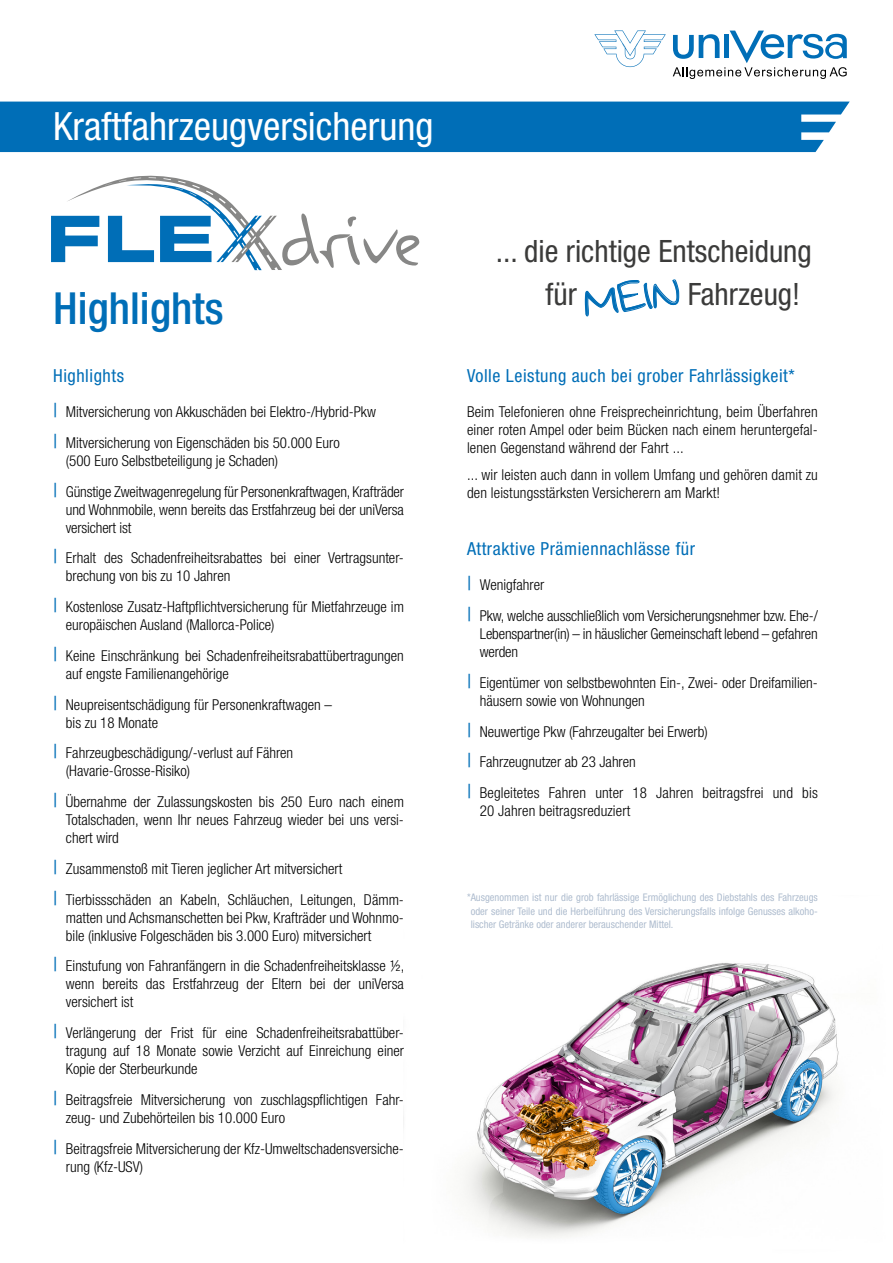
<style>
.page{position:relative;width:893px;height:1263px;background:#fff}
.page>*{position:absolute;margin:0;border:0;box-sizing:border-box;transform-origin:0 0}
.t1{font:78.6px "Valerian Handwriting";color:#878786}
.t2{font:500 condensed 44.25px "Helvetica Neue";color:#006eb7}
.t3{font:39.15px "Valerian Handwriting";color:#006eb7}
.t4{font:condensed 39px "Helvetica Neue";color:#fff}
.t5{font:condensed 30.75px/42.9px "Helvetica Neue";color:#3b3b3a}
.t6{font:condensed 18px "Helvetica Neue";letter-spacing:.03em;color:#006eb7}
.t7{font:300 condensed 15px/18px "Helvetica Neue";color:#000}
.t8{font:condensed 10.5px/13.5px "Helvetica Neue";color:#afbdcf;text-align:justify}
.s1{font-family:"Eurostile LT Std Bold Ex 2";font-size:63.9px;color:#006eb7}
.s2{font-weight:400;font-size:19.5px;color:#006eb7}
</style>
<div class="page">
<img style="left:464px;top:988px;width:375px;height:250px">
<div style="left:0;top:102px;width:850px;height:50px;background:#006eb7"></div>
<svg style="left:673px;top:31px;width:174px;height:48px"></svg>
<svg style="left:594px;top:31px;width:72px;height:36px"></svg>
<svg style="left:68px;top:175px;width:214px;height:96px"></svg>
<svg style="left:584px;top:279px;width:96px;height:38px"></svg>
<h3 class="t4" style="left:53px;top:104px;width:382px">Kraftfahrzeugversicherung</h3>
<h1 class="t1" style="left:46px;top:191px;width:376px"><span class="s1">FLE</span> drive</h1>
<h2 class="t2" style="left:53px;top:281px;width:172px">Highlights</h2>
<p class="t6" style="left:53px;top:365px;width:72px">Highlights</p>
<p class="t7" style="left:53px;top:396px;width:324px;line-height:30.8px"><span class="s2">|</span> Mitversicherung von Akkuschäden bei Elektro-/Hybrid-Pkw <span class="s2">|</span> Mitversicherung von Eigenschäden bis 50.000 Euro</p>
<p class="t7" style="left:53px;top:445px;width:352px;line-height:30.8px;text-indent:13px">(500 Euro Selbstbeteiligung je Schaden)<br><span class="s2">|</span> Günstige Zweitwagenregelung für Personenkraftwagen, Krafträder</p>
<p class="t7" style="left:66px;top:500px;width:340px">und Wohnmobile, wenn bereits das Erstfahrzeug bei der uniVersa versichert ist</p>
<p class="t7" style="left:66px;top:549px;width:340px;text-indent:-13px"><span class="s2">|</span> Erhalt des Schadenfreiheitsrabattes bei einer Vertragsunter&shy;brechung von bis zu 10 Jahren</p>
<p class="t7" style="left:66px;top:598px;width:340px;text-indent:-13px"><span class="s2">|</span> Kostenlose Zusatz-Haftpflichtversicherung für Mietfahrzeuge im europäischen Ausland (Mallorca-Police)</p>
<p class="t7" style="left:66px;top:646px;width:340px;text-indent:-13px"><span class="s2">|</span> Keine Einschränkung bei Schadenfreiheitsrabattübertragungen auf engste Familienangehörige</p>
<p class="t7" style="left:66px;top:695px;width:268px;text-indent:-13px"><span class="s2">|</span> Neupreisentschädigung für Personenkraftwagen – bis zu 18 Monate</p>
<p class="t7" style="left:66px;top:744px;width:229px;text-indent:-13px"><span class="s2">|</span> Fahrzeugbeschädigung/-verlust auf Fähren (Havarie-Grosse-Risiko)</p>
<p class="t7" style="left:66px;top:793px;width:340px;text-align:justify;text-indent:-13px"><span class="s2">|</span> Übernahme der Zulassungskosten bis 250 Euro nach einem Totalschaden, wenn Ihr neues Fahrzeug wieder bei uns versi&shy;chert wird</p>
<p class="t7" style="left:53px;top:853px;width:352px;line-height:30.8px"><span class="s2">|</span> Zusammenstoß mit Tieren jeglicher Art mitversichert<br><span class="s2">|</span> Tierbissschäden an Kabeln, Schläuchen, Leitungen, Dämm-</p>
<p class="t7" style="left:66px;top:908px;width:340px">matten und Achsmanschetten bei Pkw, Krafträder und Wohnmo&shy;bile (inklusive Folgeschäden bis 3.000 Euro) mitversichert</p>
<p class="t7" style="left:66px;top:957px;width:340px;text-align:justify;text-indent:-13px"><span class="s2">|</span> Einstufung von Fahranfängern in die Schadenfreiheitsklasse ½, wenn bereits das Erstfahrzeug der Eltern bei der uniVersa versichert ist</p>
<p class="t7" style="left:66px;top:1024px;width:340px;text-align:justify;text-indent:-13px"><span class="s2">|</span> Verlängerung der Frist für eine Schadenfreiheitsrabattüber&shy;tragung auf 18 Monate sowie Verzicht auf Einreichung einer Kopie der Sterbeurkunde</p>
<p class="t7" style="left:66px;top:1090px;width:340px;text-indent:-13px"><span class="s2">|</span> Beitragsfreie Mitversicherung von zuschlagspflichtigen Fahr&shy;zeug- und Zubehörteilen bis 10.000 Euro</p>
<p class="t7" style="left:66px;top:1139px;width:340px;text-indent:-13px"><span class="s2">|</span> Beitragsfreie Mitversicherung der Kfz-Umweltschadensversiche&shy;rung (Kfz-USV)</p>
<h3 class="t5" style="left:545px;top:229px;width:268px;text-indent:-50px">... die richtige Entscheidung für</h3>
<h3 class="t3" style="left:579px;top:281px;width:98px;rotate:-8deg">MEIN</h3>
<h3 class="t5" style="left:688px;top:272px;width:114px">Fahrzeug!</h3>
<p class="t6" style="left:467px;top:365px;width:329px">Volle Leistung auch bei grober Fahrlässigkeit*</p>
<p class="t7" style="left:467px;top:403px;width:352px;text-align:justify">Beim Telefonieren ohne Freisprecheinrichtung, beim Überfahren einer roten Ampel oder beim Bücken nach einem heruntergefal&shy;lenen Gegenstand während der Fahrt ...</p>
<p class="t7" style="left:467px;top:465px;width:352px">... wir leisten auch dann in vollem Umfang und gehören damit zu den leistungsstärksten Versicherern am Markt!</p>
<p class="t6" style="left:467px;top:538px;width:230px">Attraktive Prämiennachlässe für</p>
<p class="t7" style="left:467px;top:569px;width:352px;line-height:30.8px"><span class="s2">|</span> Wenigfahrer<br><span class="s2">|</span> Pkw, welche ausschließlich vom Versicherungsnehmer bzw. Ehe-/</p>
<p class="t7" style="left:480px;top:625px;width:340px">Lebenspartner(in) – in häuslicher Gemeinschaft lebend – gefahren werden</p>
<p class="t7" style="left:480px;top:673px;width:340px;text-indent:-13px"><span class="s2">|</span> Eigentümer von selbstbewohnten Ein-, Zwei- oder Dreifamilien&shy;häusern sowie von Wohnungen</p>
<p class="t7" style="left:467px;top:716px;width:352px;line-height:30.8px"><span class="s2">|</span> Neuwertige Pkw (Fahrzeugalter bei Erwerb)<br><span class="s2">|</span> Fahrzeugnutzer ab 23 Jahren<br><span class="s2">|</span> Begleitetes Fahren unter 18 Jahren beitragsfrei und bis</p>
<p class="t7" style="left:480px;top:802px;width:152px">20 Jahren beitragsreduziert</p>
<p class="t8" style="left:471px;top:891px;width:349px;text-indent:-4px">*Ausgenommen ist nur die grob fahrlässige Ermöglichung des Diebstahls des Fahrzeugs oder seiner Teile und die Herbeiführung des Versicherungsfalls infolge Genusses alkoho&shy;lischer Getränke oder anderer berauschender Mittel.</p>
</div>
